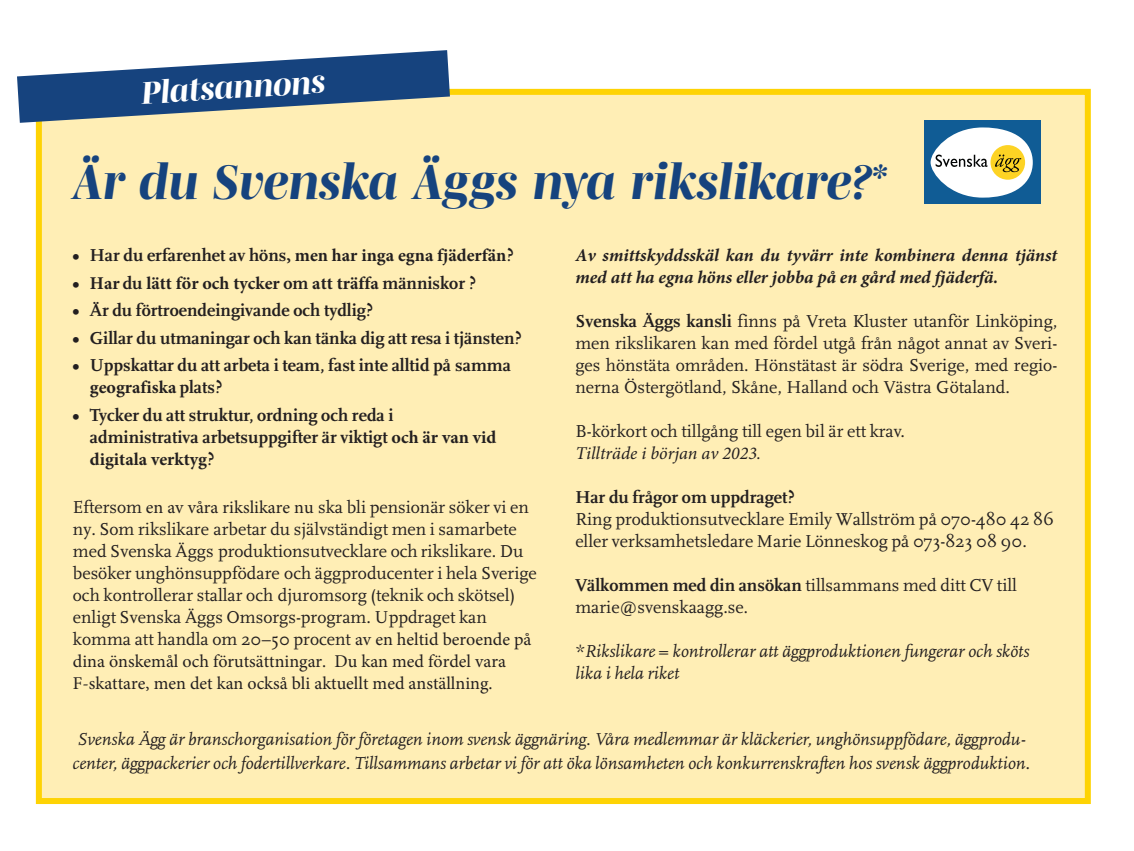
<style>
.page{position:relative;width:1134px;height:851px;background:#fff}
.page>*{position:absolute;margin:0;border:0;box-sizing:border-box;transform-origin:0 0}
.Notisrubrik_1{font:italic 800 49.6px "Mencken Std Head";letter-spacing:-.015em;color:#16437e}
.Faktaruta_rubrik{font:italic 800 32px "Mencken Std Head";color:#fff}
.Brödtext_Scala{font:18px/22px "Scala";color:#231f20}
.Brödtext_Scala-2{font:italic 18px/21.8px "Scala";color:#231f20}
.Brödtext_indrag{font:700 18px/21.8px "Scala";color:#231f20}
.Brödtext_Scala-3{font:italic 700 18px/22px "Minion Pro";color:#231f20}
.Brödtext_indrag-2{font:700 18px "Minion Pro";color:#231f20}
.s1{font-family:"Scala"}
.s2{font-family:"Minion Pro"}
.s3{font-weight:700}
.s4{font-family:"Minion Pro";font-style:italic}
</style>
<div class="page">
<div style="left:36px;top:89px;width:1055px;height:714px;background:#ffeeb5;border:6px solid #fed304"></div>
<div style="left:924px;top:121px;width:117px;height:83px;background:#105c95"></div>
<div style="left:930px;top:127px;width:103px;height:70px;background:#fff;border-radius:50%"></div>
<div style="left:990px;top:145px;width:35px;height:35px;background:#fdd324;border-radius:50%"></div>
<svg style="left:935px;top:154px;width:53px;height:13px"></svg>
<svg style="left:995px;top:154px;width:26px;height:18px"></svg>
<svg style="left:17px;top:50px;width:433px;height:73px"></svg>
<p class="Faktaruta_rubrik" style="left:140px;top:75px;width:186px;rotate:-4deg">Platsannons</p>
<p class="Notisrubrik_1" style="left:73px;top:154px;width:817px">Är du Svenska Äggs nya rikslikare?<sup>*</sup></p>
<p class="Brödtext_indrag-2" style="left:73px;top:242px;width:442px"><span class="s1">• Har du erfarenhet av höns</span>, men har inga egna fjäderfän<span class="s1">?</span></p>
<p class="Brödtext_indrag-2" style="left:73px;top:270px;width:405px"><span class="s1">•</span> Har <span class="s1">du</span> lätt för och tycker <span class="s1">om</span> att träffa <span class="s1">människor ?</span></p>
<p class="Brödtext_indrag" style="left:73px;top:299px;width:302px">• Är du förtroendeingivande och tydlig?</p>
<p class="Brödtext_indrag" style="left:73px;top:327px;width:450px">• Gillar du utmaningar och kan tänka dig att resa i tjänsten?</p>
<p class="Brödtext_indrag" style="left:90px;top:355px;width:423px;text-indent:-17px">• Uppskattar du att arbeta i team, fast inte alltid på samma <span class="s2">geografiska</span> plats?</p>
<p class="Brödtext_indrag" style="left:90px;top:404px;width:408px;text-indent:-17px">• Tycker du att struktur, ordning och reda i administrativa arbetsuppgifter är viktigt <span class="s2">och är van vid digitala verktyg</span>?</p>
<p class="Brödtext_Scala" style="left:73px;top:496px;width:465px">Eftersom <span class="s2">en av våra rikslikare nu</span> ska bli pensionär söker vi en ny. Som rikslikare arbetar du självständigt men i samarbete med Svenska Äggs produktionsutvecklare och <span class="s2">r</span>ikslikare. Du besöker unghönsuppfödare och ägg producenter i hela Sverige och kontrollerar stallar och djur omsorg (teknik och skötsel) enligt Svenska Äggs Omsorgs-program. Uppdraget kan komma att handla om 20–50 procent <span class="s2">av en heltid beroende på dina önskemål och förutsättningar. Du kan med fördel vara F-skattare, men det kan också bli aktuellt med anställning.</span></p>
<p class="Brödtext_Scala-3" style="left:575px;top:243px;width:483px">Av smittskyddsskäl kan du tyvärr inte kombinera denna tjänst med att ha egna höns eller jobba på en gård med fjäderfä.</p>
<p class="Brödtext_Scala" style="left:575px;top:311px;width:483px;text-align:justify"><span class="s3">Svenska Äggs kansli</span> finns på Vreta Kluster utanför Linköping, men rikslikaren kan med fördel utgå från något annat av Sveri&shy;ges hönstäta områden. Hönstätast är södra Sverige, med regio&shy;nerna Östergötland, Skåne, Halland och Västra Götaland.</p>
<p class="Brödtext_Scala" style="left:575px;top:421px;width:331px">B-körkort och tillgång till egen bil är ett krav.<br><span class="s4">Tillträde i början av 2023.</span></p>
<p class="Brödtext_Scala" style="left:575px;top:486px;width:480px"><span class="s3">Har du frågor om uppdraget?<br></span>Ring produktionsutvecklare Emily Wallström på 070-480 42 86 eller verksamhetsledare Marie Lönneskog på 073-823 08 90.</p>
<p class="Brödtext_Scala" style="left:575px;top:574px;width:443px"><span class="s3">Välkommen med din ansökan</span> tillsammans med ditt CV till marie@svenskaagg.se<span class="s2">.</span></p>
<p class="Brödtext_Scala-2" style="left:575px;top:640px;width:456px">*Rikslikare = kontrollerar att äggproduktionen fungerar och sköts lika i hela riket</p>
<p class="Brödtext_Scala-2" style="left:73px;top:727px;width:959px;line-height:24px">Svenska Ägg är branschorganisation för företagen inom svensk äggnäring. Våra medlemmar är kläckerier, unghönsuppfödare, äggprodu&shy;center, äggpackerier och fodertillverkare. Tillsammans arbetar vi för att öka lönsamheten och konkurrenskraften hos svensk äggproduktion.</p>
</div>
